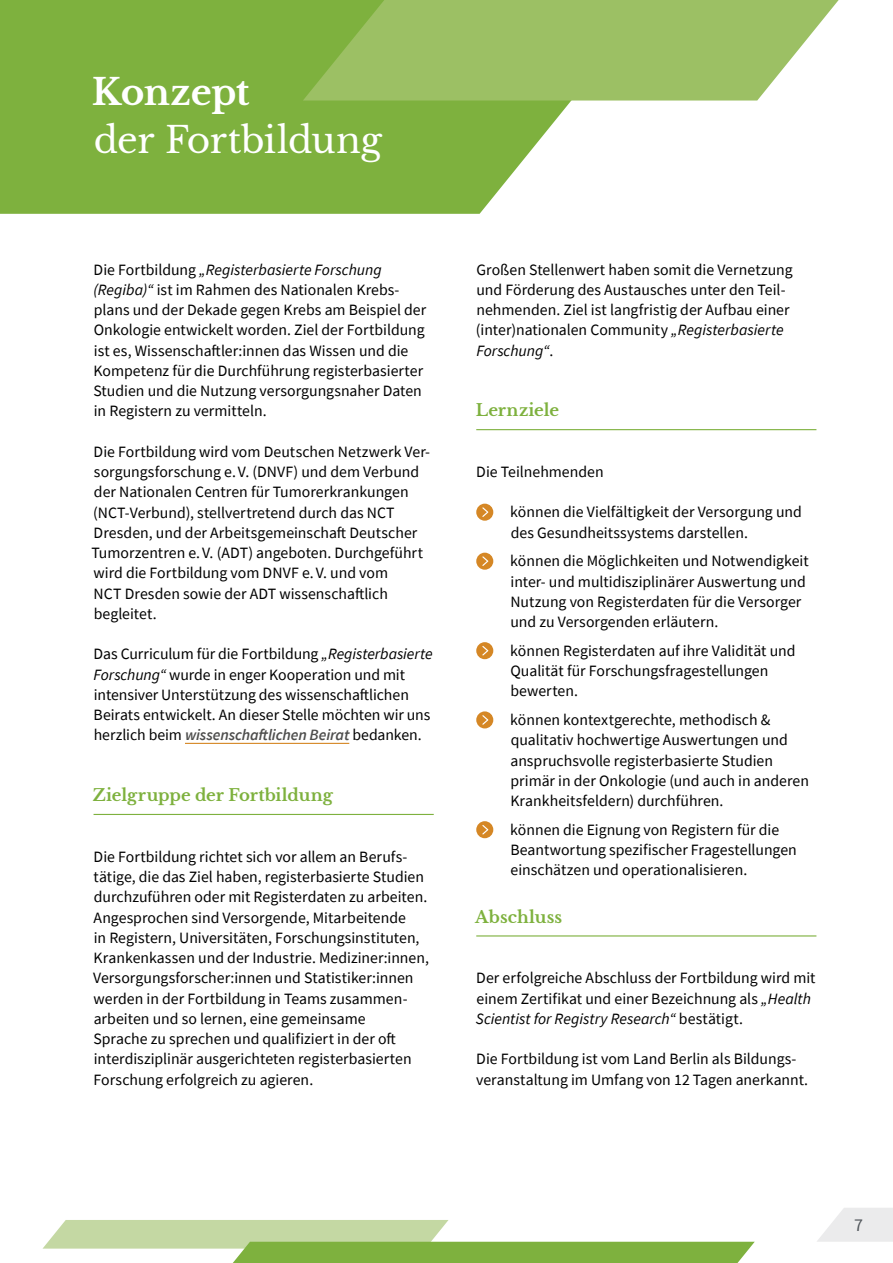
<style>
.page{position:relative;width:893px;height:1263px;background:#fff}
.page>*{position:absolute;margin:0;border:0;box-sizing:border-box;transform-origin:0 0}
.t1{font:36px "Libre Baskerville";letter-spacing:-.015em;color:#fff}
.t2{font:700 36px "Libre Baskerville";letter-spacing:-.015em;color:#fff}
.t3{font:18px "Source Sans Pro";color:#51565b}
.t4{font:700 16.5px "Libre Baskerville";color:#7eb13e}
.t5{font:15.75px/20.2px "Source Sans Pro";color:#000}
.s1{font-style:italic}
.s2{font-weight:600;font-style:italic;color:#4e4e4d}
</style>
<div class="page">
<svg style="left:817px;top:1208px;width:76px;height:34px"></svg>
<svg style="left:43px;top:1220px;width:712px;height:43px"></svg>
<div style="left:0;top:0;width:571px;height:214px;background:#7eb13e"></div>
<svg style="left:303px;top:0;width:536px;height:101px;fill:#9cc064"></svg>
<hr style="left:185px;top:743px;width:164px;height:1px;background:#d58725">
<hr style="left:94px;top:814px;width:340px;height:1px;background:#7eb13e">
<hr style="left:476px;top:429px;width:340px;height:1px;background:#7eb13e">
<hr style="left:476px;top:935px;width:340px;height:1px;background:#7eb13e">
<div style="left:476px;top:504px;width:17px;height:17px;background:#d58725;border-radius:50%"></div>
<svg style="left:482px;top:507px;width:6px;height:10px"></svg>
<div style="left:476px;top:553px;width:17px;height:17px;background:#d58725;border-radius:50%"></div>
<svg style="left:482px;top:556px;width:6px;height:10px"></svg>
<div style="left:476px;top:642px;width:17px;height:17px;background:#d58725;border-radius:50%"></div>
<svg style="left:482px;top:646px;width:6px;height:9px"></svg>
<div style="left:476px;top:711px;width:17px;height:17px;background:#d58725;border-radius:50%"></div>
<svg style="left:482px;top:715px;width:6px;height:10px"></svg>
<div style="left:476px;top:821px;width:17px;height:17px;background:#d58725;border-radius:50%"></div>
<svg style="left:482px;top:825px;width:6px;height:9px"></svg>
<h1 class="t2" style="left:92px;top:70px;width:159px">Konzept</h1>
<h1 class="t1" style="left:94px;top:118px;width:290px">der Fortbildung</h1>
<p class="t5" style="left:93px;top:259px;width:334px">Die Fortbildung <span class="s1">„Registerbasierte Forschung (Regiba)“</span> ist im Rahmen des Nationalen Krebs&shy;plans und der Dekade gegen Krebs am Beispiel der Onkologie entwickelt worden. Ziel der Fortbildung ist es, Wissenschaftler:innen das Wissen und die Kompetenz für die Durchführung registerbasierter Studien und die Nutzung versorgungsnaher Daten in Registern zu vermitteln.</p>
<p class="t5" style="left:92px;top:441px;width:340px">Die Fortbildung wird vom Deutschen Netzwerk Ver&shy;sorgungsforschung e.V. (DNVF) und dem Verbund der Nationalen Centren für Tumorerkrankungen (NCT-Verbund), stellvertretend durch das NCT Dresden, und der Arbeitsgemeinschaft Deutscher Tumorzentren e.V. (ADT) angeboten. Durchgeführt wird die Fortbildung vom DNVF e.V. und vom<br>NCT Dresden sowie der ADT wissenschaftlich begleitet.</p>
<p class="t5" style="left:94px;top:644px;width:341px">Das Curriculum für die Fortbildung <span class="s1">„Registerbasierte Forschung“</span> wurde in enger Kooperation und mit intensiver Unterstützung des wissenschaftlichen Beirats entwickelt. An dieser Stelle möchten wir uns herzlich beim <span class="s2">wissenschaftlichen Beirat</span> bedanken.</p>
<p class="t4" style="left:93px;top:785px;width:241px">Zielgruppe der Fortbildung</p>
<p class="t5" style="left:93px;top:846px;width:337px">Die Fortbildung richtet sich vor allem an Berufs&shy;tätige, die das Ziel haben, registerbasierte Studien durchzuführen oder mit Registerdaten zu arbeiten.<br>Angesprochen sind Versorgende, Mitarbeitende<br>in Registern, Universitäten, Forschungsinstituten, Krankenkassen und der Industrie. Mediziner:innen, Versorgungsforscher:innen und Statistiker:innen werden in der Fortbildung in Teams zusammen&shy;arbeiten und so lernen, eine gemeinsame<br>Sprache zu sprechen und qualifiziert in der oft interdisziplinär ausgerichteten registerbasierten Forschung erfolgreich zu agieren.</p>
<p class="t5" style="left:476px;top:259px;width:318px">Großen Stellenwert haben somit die Vernetzung und Förderung des Austausches unter den Teil&shy;nehmenden. Ziel ist langfristig der Aufbau einer (inter)nationalen Community <span class="s1">„Registerbasierte Forschung“</span>.</p>
<p class="t4" style="left:476px;top:400px;width:85px">Lernziele</p>
<p class="t5" style="left:476px;top:462px;width:129px">Die Teilnehmenden</p>
<p class="t5" style="left:510px;top:502px;width:293px">können die Vielfältigkeit der Versorgung und des Gesundheitssystems darstellen.</p>
<p class="t5" style="left:510px;top:551px;width:300px">können die Möglichkeiten und Notwendigkeit inter- und multidisziplinärer Auswertung und Nutzung von Registerdaten für die Versorger und zu Versorgenden erläutern.</p>
<p class="t5" style="left:510px;top:640px;width:287px">können Registerdaten auf ihre Validität und<br>Qualität für Forschungsfragestellungen bewerten.</p>
<p class="t5" style="left:510px;top:710px;width:300px">können kontextgerechte, methodisch &amp; qualitativ hochwertige Auswertungen und anspruchsvolle registerbasierte Studien primär in der Onkologie (und auch in anderen Krankheitsfeldern) durchführen.</p>
<p class="t5" style="left:510px;top:819px;width:288px">können die Eignung von Registern für die<br>Beantwortung spezifischer Fragestellungen einschätzen und operationalisieren.</p>
<p class="t4" style="left:475px;top:907px;width:88px">Abschluss</p>
<p class="t5" style="left:476px;top:968px;width:341px">Der erfolgreiche Abschluss der Fortbildung wird mit einem Zertifikat und einer Bezeichnung als <span class="s1">„Health<br>Scientist for Registry Research“</span> bestätigt.</p>
<p class="t5" style="left:476px;top:1049px;width:334px">Die Fortbildung ist vom Land Berlin als Bildungs&shy;veranstaltung im Umfang von 12 Tagen anerkannt.</p>
<p class="t3" style="left:854px;top:1214px;width:10px">7</p>
</div>
